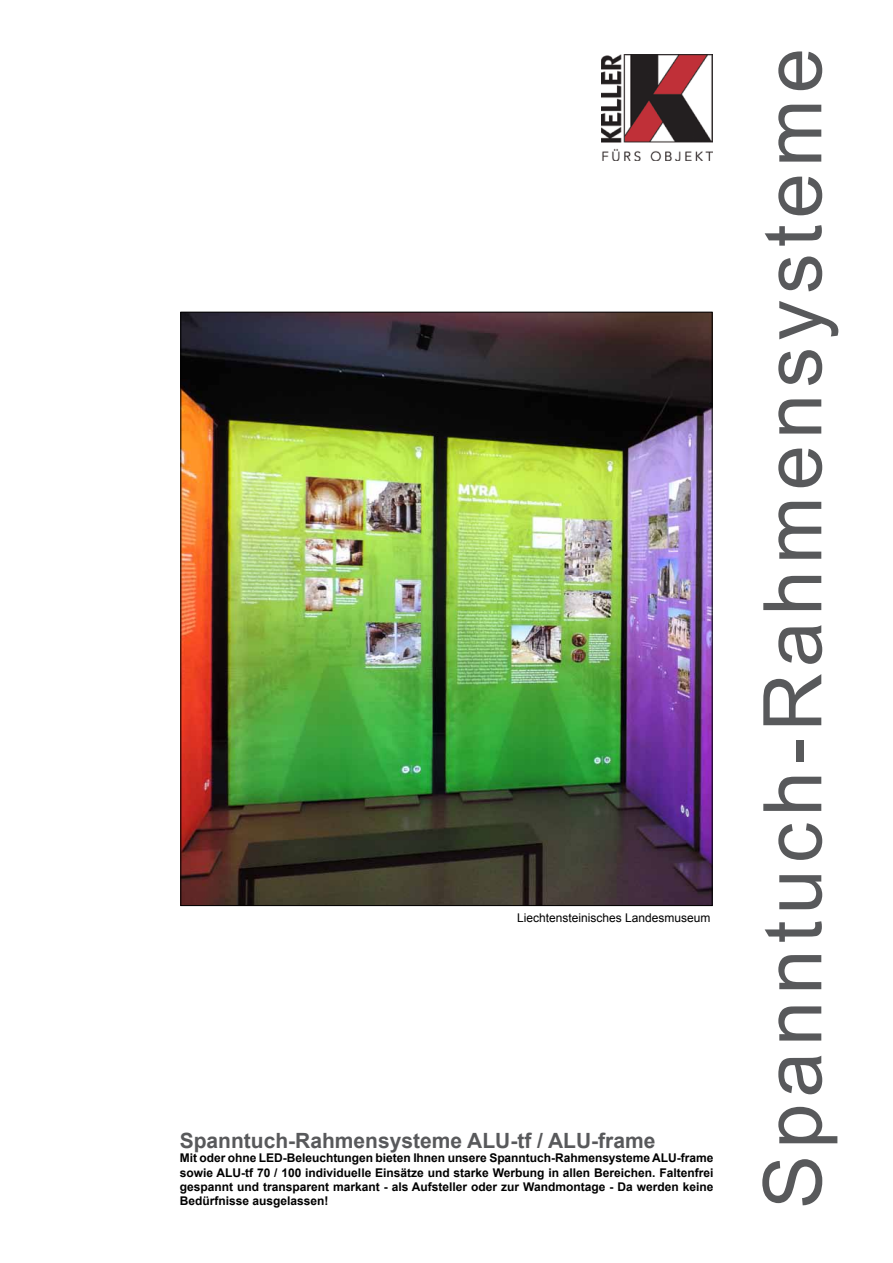
<style>
.page{position:relative;width:893px;height:1263px;background:#fff}
.page>*{position:absolute;margin:0;border:0;box-sizing:border-box;transform-origin:0 0}
.t1{font:81px "Arial";letter-spacing:.08em;color:#58595b}
.t2{font:700 21px "Arial";color:#58595b}
.t3{font:700 12px/14.4px "Arial";color:#000;text-align:justify}
.t4{font:12px "Arial";color:#000}
</style>
<div class="page">
<img style="left:602px;top:54px;width:110px;height:106px">
<img style="left:183px;top:314px;width:527px;height:590px">
<p class="t4" style="left:517px;top:909px;width:195px">Liechtensteinisches Landesmuseum</p>
<h2 class="t2" style="left:180px;top:1126px;width:477px">Spanntuch-Rahmensysteme ALU-tf / ALU-frame</h2>
<p class="t3" style="left:180px;top:1151px;width:535px">Mit oder ohne LED-Beleuchtungen bieten Ihnen unsere Spanntuch-Rahmensysteme ALU-frame sowie ALU-tf 70 / 100 individuelle Einsätze und starke Werbung in allen Bereichen. Faltenfrei gespannt und transparent markant - als Aufsteller oder zur Wandmontage - Da werden keine Bedürfnisse ausgelassen!</p>
<h1 class="t1" style="left:740px;top:1209px;width:1162px;rotate:-90deg">Spanntuch-Rahmensysteme</h1>
</div>
